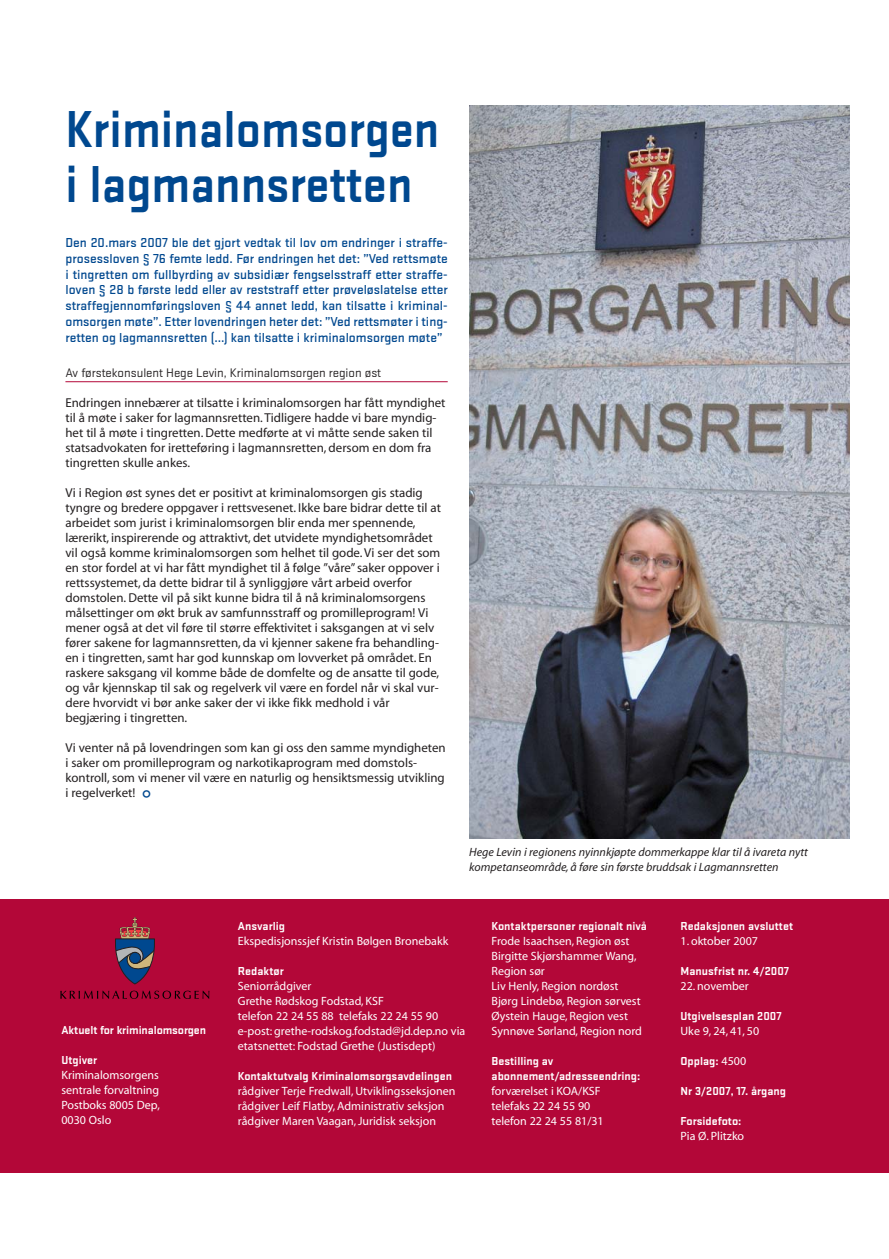
<style>
.page{position:relative;width:889px;height:1259px;background:#fff}
.page>*{position:absolute;margin:0;border:0;box-sizing:border-box;transform-origin:0 0}
.t1{font:700 54px/55.5px "Stratum No 2";color:#00488f;scale:.9 1}
.t2{font:500 13.5px/15.8px "Stratum No 2";color:#00488f;text-align:justify}
.t3{font:12.9px/15px "Myriad";color:#231f20}
.t4{font:12.9px "Stratum No 2";color:#231f20}
.t5{font:12px/15px "Myriad";color:#fff}
.t6{font:700 12px/15px "Stratum No 2";color:#fff}
.t7{font:italic 12px/15px "Myriad";color:#231f20}
.s1{font-family:"Helvetica";font-size:25.5px;color:#00488f}
.s2{font-family:"Myriad";font-weight:400}
</style>
<div class="page">
<div style="left:0;top:899px;width:889px;height:273px;background:#b30738"></div>
<svg style="left:60px;top:990px;width:149px;height:9px"></svg>
<svg style="left:115px;top:917px;width:40px;height:67px"></svg>
<div style="left:129px;top:952px;width:12px;height:11px;background:#00488f;border:1px solid #231f20;border-radius:50%"></div>
<hr style="left:65px;top:381px;width:383px;height:1px;background:#b30738">
<img style="left:469px;top:105px;width:381px;height:733px">
<h1 class="t1" style="left:66px;top:106px;width:417px">Kriminalomsorgen i lagmannsretten</h1>
<p class="t2" style="left:65px;top:236px;width:384px">Den 20.mars 2007 ble det gjort vedtak til lov om endringer i straffe&shy;prosessloven § 76 femte ledd. Før endringen het det: ”Ved rettsmøte i tingretten om fullbyrding av subsidiær fengselsstraff etter straffe&shy;loven § 28 b første ledd eller av reststraff etter prøveløslatelse etter straffegjennomføringsloven § 44 annet ledd, kan tilsatte i kriminal&shy;omsorgen møte”. Etter lovendringen heter det: ”Ved rettsmøter i ting&shy;retten og lagmannsretten (...) kan tilsatte i kriminalomsorgen møte”</p>
<p class="t4" style="left:65px;top:368px;width:317px">Av førstekonsulent Hege Levin, Kriminalomsorgen region øst</p>
<p class="t3" style="left:65px;top:396px;width:381px">Endringen innebærer at tilsatte i kriminalomsorgen har fått myndighet til å møte i saker for lagmannsretten. Tidligere hadde vi bare myndig&shy;het til å møte i tingretten. Dette medførte at vi måtte sende saken til statsadvokaten for iretteføring i lagmannsretten, dersom en dom fra tingretten skulle ankes.</p>
<p class="t3" style="left:65px;top:486px;width:377px">Vi i Region øst synes det er positivt at kriminalomsorgen gis stadig tyngre og bredere oppgaver i rettsvesenet. Ikke bare bidrar dette til at arbeidet som jurist i kriminalomsorgen blir enda mer spennende, lærerikt, inspirerende og attraktivt, det utvidete myndighetsområdet vil også komme kriminalomsorgen som helhet til gode. Vi ser det som en stor fordel at vi har fått myndighet til å følge ”våre” saker oppover i rettssystemet, da dette bidrar til å synliggjøre vårt arbeid overfor domstolen. Dette vil på sikt kunne bidra til å nå kriminalomsorgens målsettinger om økt bruk av samfunnsstraff og promilleprogram! Vi mener også at det vil føre til større effektivitet i saksgangen at vi selv fører sakene for lagmannsretten, da vi kjenner sakene fra behandling&shy;en i tingretten, samt har god kunnskap om lovverket på området. En raskere saksgang vil komme både de domfelte og de ansatte til gode, og vår kjennskap til sak og regelverk vil være en fordel når vi skal vur&shy;dere hvorvidt vi bør anke saker der vi ikke fikk medhold i vår begjæring i tingretten.</p>
<p class="t3" style="left:65px;top:741px;width:382px">Vi venter nå på lovendringen som kan gi oss den samme myndigheten i saker om promilleprogram og narkotikaprogram med domstols&shy;kontroll, som vi mener vil være en naturlig og hensiktsmessig utvikling i regelverket! <span class="s1">°</span></p>
<p class="t7" style="left:469px;top:845px;width:340px">Hege Levin i regionens nyinnkjøpte dommerkappe klar til å ivareta nytt kompetanseområde, å føre sin første bruddsak i Lagmannsretten</p>
<p class="t6" style="left:61px;top:1024px;width:146px">Aktuelt for kriminalomsorgen</p>
<p class="t6" style="left:61px;top:1054px;width:37px">Utgiver</p>
<p class="t5" style="left:61px;top:1068px;width:100px;text-align:justify">Kriminalomsorgens sentrale forvaltning Postboks 8005 Dep, 0030 Oslo</p>
<p class="t6" style="left:238px;top:919px;width:49px">Ansvarlig</p>
<p class="t5" style="left:238px;top:934px;width:212px">Ekspedisjonssjef Kristin Bølgen Bronebakk</p>
<p class="t6" style="left:238px;top:964px;width:47px">Redaktør</p>
<p class="t5" style="left:238px;top:979px;width:229px">Seniorrådgiver<br>Grethe Rødskog Fodstad, KSF<br>telefon 22 24 55 88 telefaks 22 24 55 90 e-post: grethe-rodskog.fodstad@jd.dep.no via etatsnettet: Fodstad Grethe (Justisdept)</p>
<p class="t6" style="left:238px;top:1069px;width:215px">Kontaktutvalg Kriminalomsorgsavdelingen</p>
<p class="t5" style="left:238px;top:1084px;width:219px">rådgiver Terje Fredwall, Utviklingsseksjonen rådgiver Leif Flatby, Administrativ seksjon rådgiver Maren Vaagan, Juridisk seksjon</p>
<p class="t6" style="left:491px;top:919px;width:157px">Kontaktpersoner regionalt nivå</p>
<p class="t5" style="left:491px;top:934px;width:152px">Frode Isaachsen, Region øst<br>Birgitte Skjørshammer Wang,<br>Region sør<br>Liv Henly, Region nordøst<br>Bjørg Lindebø, Region sørvest<br>Øystein Hauge, Region vest<br>Synnøve Sørland, Region nord</p>
<p class="t6" style="left:491px;top:1054px;width:150px">Bestilling av abonnement/adresseendring:</p>
<p class="t5" style="left:491px;top:1084px;width:114px">forværelset i KOA/KSF telefaks 22 24 55 90 telefon 22 24 55 81/31</p>
<p class="t6" style="left:680px;top:920px;width:114px">Redaksjonen avsluttet</p>
<p class="t5" style="left:680px;top:934px;width:79px">1. oktober 2007</p>
<p class="t6" style="left:680px;top:965px;width:110px">Manusfrist nr. 4/2007</p>
<p class="t5" style="left:680px;top:979px;width:70px">22. november</p>
<p class="t6" style="left:680px;top:1010px;width:103px">Utgivelsesplan 2007</p>
<p class="t5" style="left:680px;top:1024px;width:80px">Uke 9, 24, 41, 50</p>
<p class="t6" style="left:680px;top:1055px;width:67px">Opplag: <span class="s2">4500</span></p>
<p class="t6" style="left:680px;top:1085px;width:107px">Nr 3/2007, 17. årgang</p>
<p class="t6" style="left:680px;top:1115px;width:62px">Forsidefoto:</p>
<p class="t5" style="left:680px;top:1129px;width:65px">Pia Ø. Plitzko</p>
</div>
